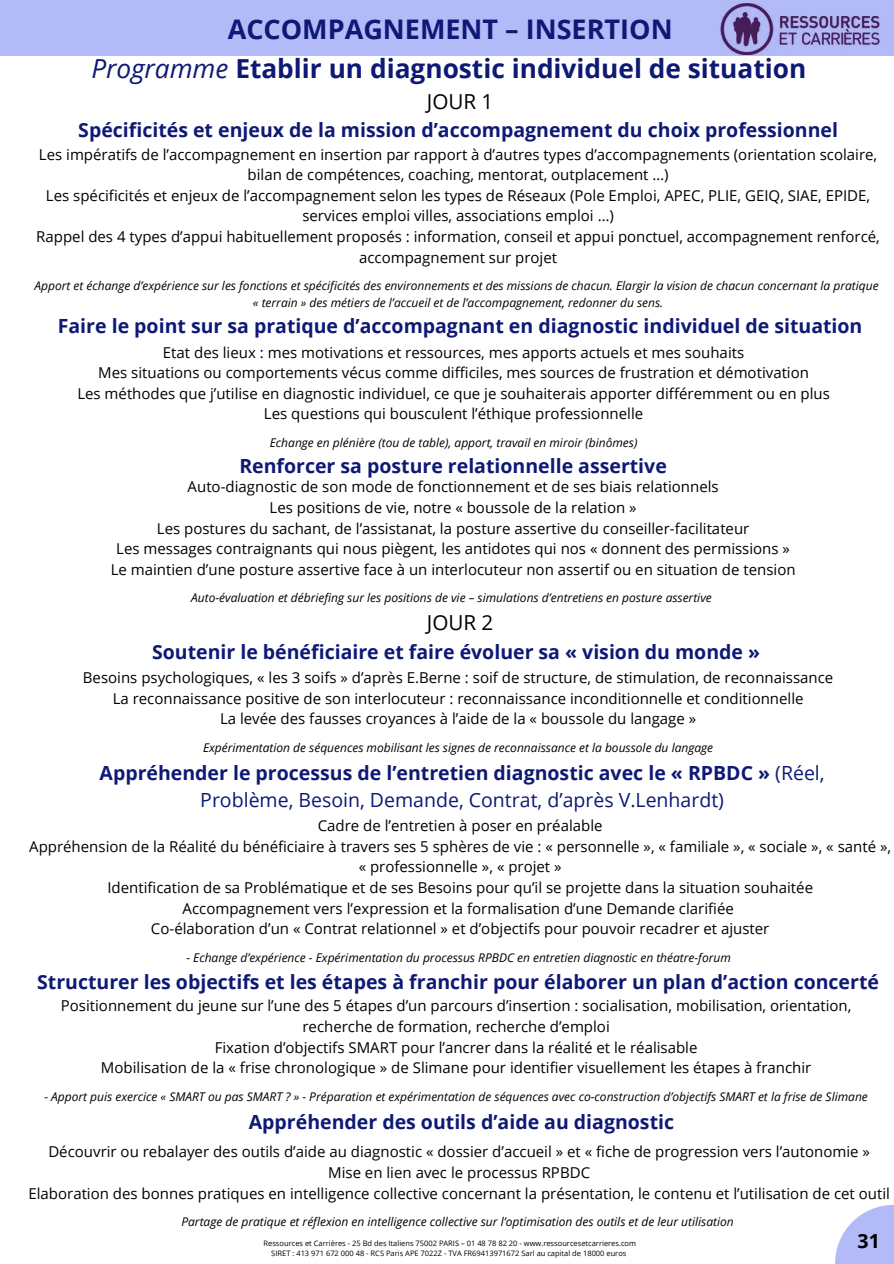
<style>
.page{position:relative;width:894px;height:1264px;background:#fff}
.page>*{position:absolute;margin:0;border:0;box-sizing:border-box;transform-origin:0 0}
.t1{font:700 27px "Open Sans";color:#0e1976}
.t2{font:700 26.25px "Open Sans";color:#0e1976}
.t3{font:20.7px "Open Sans";color:#000}
.t4{font:700 19.5px/27px "Open Sans";color:#0e1976;text-align:center}
.t5{font:700 19.5px "Open Sans";color:#000}
.t6{font:15px/20.5px "Open Sans";color:#000;text-align:center}
.t7{font:italic 12px/16.2px "Open Sans";color:#000;text-align:center}
.t8{font:7.5px/10.1px "Open Sans";color:#000;text-align:center}
.s1{font-weight:400;font-style:italic}
.s2{font-weight:400}
</style>
<div class="page">
<div style="left:0;top:0;width:893px;height:55px;background:#b3baf8"></div>
<img style="left:720px;top:3px;width:160px;height:52px">
<svg style="left:835px;top:1205px;width:58px;height:58px;fill:#b3baf8"></svg>
<h1 class="t1" style="left:228px;top:10px;width:446px">ACCOMPAGNEMENT – INSERTION</h1>
<h2 class="t2" style="left:91px;top:50px;width:716px"><span class="s1">Programme</span> Etablir un diagnostic individuel de situation</h2>
<h3 class="t3" style="left:426px;top:87px;width:68px">JOUR 1</h3>
<h3 class="t4" style="left:78px;top:116px;width:761px">Spécificités et enjeux de la mission d’accompagnement du choix professionnel</h3>
<p class="t6" style="left:36px;top:143px;width:845px">Les impératifs de l’accompagnement en insertion par rapport à d’autres types d’accompagnements (orientation scolaire, bilan de compétences, coaching, mentorat, outplacement …)<br>Les spécificités et enjeux de l’accompagnement selon les types de Réseaux (Pole Emploi, APEC, PLIE, GEIQ, SIAE, EPIDE, services emploi villes, associations emploi …)<br>Rappel des 4 types d’appui habituellement proposés : information, conseil et appui ponctuel, accompagnement renforcé, accompagnement sur projet</p>
<p class="t7" style="left:35px;top:277px;width:845px">Apport et échange d’expérience sur les fonctions et spécificités des environnements et des missions de chacun. Elargir la vision de chacun concernant la pratique « terrain » des métiers de l’accueil et de l’accompagnement, redonner du sens.</p>
<h3 class="t4" style="left:58px;top:312px;width:805px">Faire le point sur sa pratique d’accompagnant en diagnostic individuel de situation</h3>
<p class="t6" style="left:77px;top:341px;width:753px">Etat des lieux : mes motivations et ressources, mes apports actuels et mes souhaits<br>Mes situations ou comportements vécus comme difficiles, mes sources de frustration et démotivation<br>Les méthodes que j’utilise en diagnostic individuel, ce que je souhaiterais apporter différemment ou en plus Les questions qui bousculent l’éthique professionnelle</p>
<p class="t7" style="left:270px;top:434px;width:369px">Echange en plénière (tou de table), apport, travail en miroir (binômes)</p>
<h3 class="t4" style="left:239px;top:452px;width:429px">Renforcer sa posture relationnelle assertive</h3>
<p class="t6" style="left:111px;top:476px;width:686px">Auto-diagnostic de son mode de fonctionnement et de ses biais relationnels<br>Les positions de vie, notre « boussole de la relation »<br>Les postures du sachant, de l’assistanat, la posture assertive du conseiller-facilitateur<br>Les messages contraignants qui nous piègent, les antidotes qui nos « donnent des permissions » Le maintien d’une posture assertive face à un interlocuteur non assertif ou en situation de tension</p>
<p class="t7" style="left:191px;top:589px;width:522px">Auto-évaluation et débriefing sur les positions de vie – simulations d’entretiens en posture assertive</p>
<h3 class="t3" style="left:426px;top:608px;width:68px">JOUR 2</h3>
<h3 class="t4" style="left:152px;top:637px;width:609px">Soutenir le bénéficiaire et faire évoluer sa « vision du monde »</h3>
<p class="t6" style="left:83px;top:667px;width:751px">Besoins psychologiques, « les 3 soifs » d’après E.Berne : soif de structure, de stimulation, de reconnaissance<br>La reconnaissance positive de son interlocuteur : reconnaissance inconditionnelle et conditionnelle<br>La levée des fausses croyances à l’aide de la « boussole du langage »</p>
<p class="t7" style="left:203px;top:739px;width:511px">Expérimentation de séquences mobilisant les signes de reconnaissance et la boussole du langage</p>
<h3 class="t4" style="left:99px;top:758px;width:726px">Appréhender le processus de l’entretien diagnostic avec le « RPBDC » <span class="s2">(Réel,<br>Problème, Besoin, Demande, Contrat, d’après V.Lenhardt)</span></h3>
<p class="t6" style="left:29px;top:815px;width:863px">Cadre de l’entretien à poser en préalable<br>Appréhension de la Réalité du bénéficiaire à travers ses 5 sphères de vie : « personnelle », « familiale », « sociale », « santé », « professionnelle », « projet »<br>Identification de sa Problématique et de ses Besoins pour qu’il se projette dans la situation souhaitée<br>Accompagnement vers l’expression et la formalisation d’une Demande clarifiée<br>Co-élaboration d’un « Contrat relationnel » et d’objectifs pour pouvoir recadrer et ajuster</p>
<p class="t7" style="left:186px;top:949px;width:546px">- Echange d’expérience - Expérimentation du processus RPBDC en entretien diagnostic en théatre-forum</p>
<h3 class="t4" style="left:37px;top:968px;width:843px">Structurer les objectifs et les étapes à franchir pour élaborer un plan d’action concerté</h3>
<p class="t6" style="left:61px;top:995px;width:791px">Positionnement du jeune sur l’une des 5 étapes d’un parcours d’insertion : socialisation, mobilisation, orientation, recherche de formation, recherche d’emploi<br>Fixation d’objectifs SMART pour l’ancrer dans la réalité et le réalisable<br>Mobilisation de la « frise chronologique » de Slimane pour identifier visuellement les étapes à franchir</p>
<p class="t7" style="left:44px;top:1087px;width:824px">- Apport puis exercice « SMART ou pas SMART ? » - Préparation et expérimentation de séquences avec co-construction d’objectifs SMART et la frise de Slimane</p>
<h3 class="t4" style="left:249px;top:1108px;width:426px">Appréhender des outils d’aide au diagnostic</h3>
<p class="t6" style="left:28px;top:1141px;width:862px">Découvrir ou rebalayer des outils d’aide au diagnostic « dossier d’accueil » et « fiche de progression vers l’autonomie »<br>Mise en lien avec le processus RPBDC<br>Elaboration des bonnes pratiques en intelligence collective concernant la présentation, le contenu et l’utilisation de cet outil</p>
<p class="t7" style="left:181px;top:1213px;width:553px">Partage de pratique et réflexion en intelligence collective sur l’optimisation des outils et de leur utilisation</p>
<p class="t8" style="left:263px;top:1238px;width:374px">Ressources et Carrières - 25 Bd des Italiens 75002 PARIS – 01 48 78 82 20 - www.ressourcesetcarrieres.com<br>SIRET : 413 971 672 000 48 - RCS Paris APE 7022Z - TVA FR69413971672 Sarl au capital de 18000 euros</p>
<h3 class="t5" style="left:857px;top:1226px;width:24px">31</h3>
</div>
